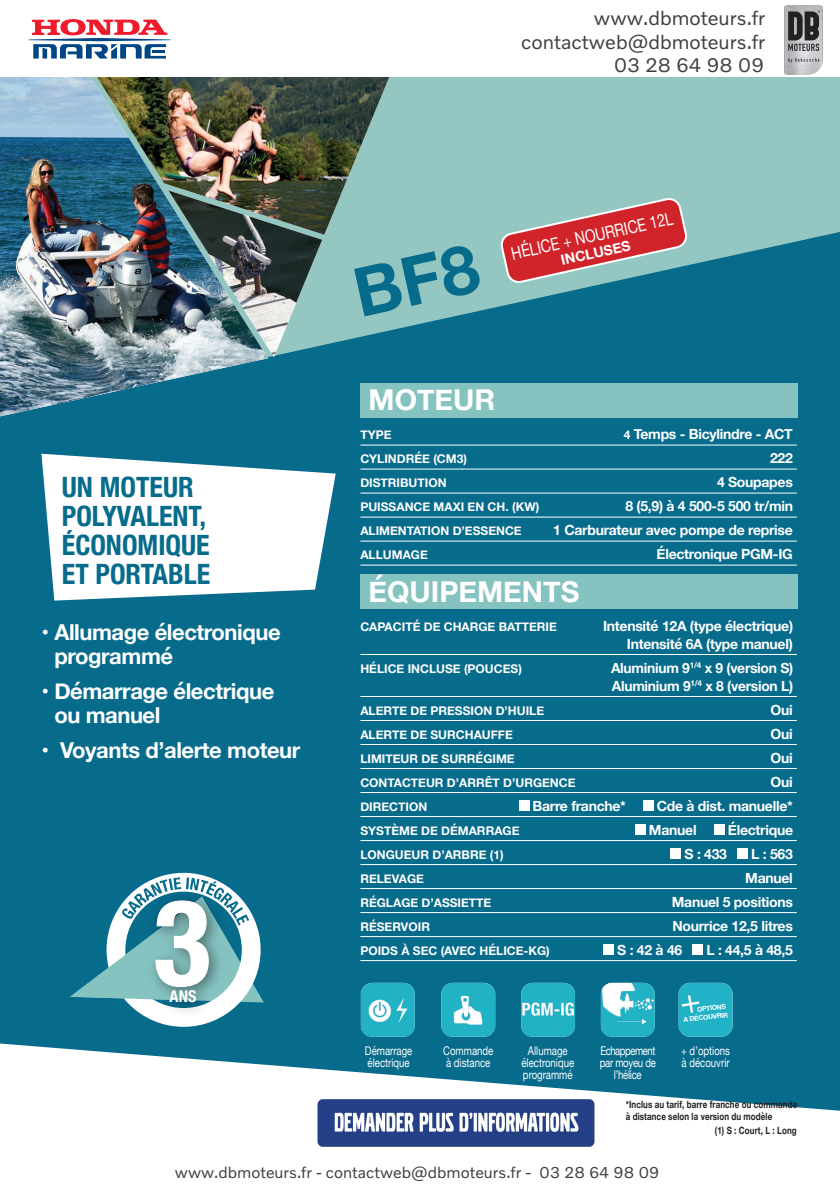
<style>
.page{position:relative;width:840px;height:1191px;background:#fff}
.page>*{position:absolute;margin:0;border:0;box-sizing:border-box;transform-origin:0 0}
.t1{font:700 condensed 118.4px "Helvetica Neue LT Std";color:#fff}
.t2{font:700 28.8px "Helvetica Neue";color:#fff}
.t3{font:700 condensed 28px/29px "Helvetica Neue";color:#076b8c}
.SURTITRE_2{font:700 22px/24px "Helvetica Neue";letter-spacing:-.02em;color:#fff}
.t4{font:20px/23.4px "Volvo Novum";color:#404040;text-align:right}
.t5{font:17.6px "Helvetica Neue";color:#fff;scale:.8 1}
.t6{font:700 condensed 16.2px "Helvetica Neue LT Std";color:#fff}
.t7{font:16px "Volvo Novum";color:#404040}
.t8{font:700 14px/18px "Helvetica Neue";letter-spacing:-.02em;color:#fff;text-align:right}
.t9{font:700 12px "Helvetica Neue";color:#fff}
.t10{font:12px/12px "Helvetica Neue";color:#fff;scale:.8 1}
.t11{font:12px/12px "Helvetica Neue";letter-spacing:-.03em;color:#fff;text-align:center;scale:.8 1}
.Style_de_paragraphe{font:700 10px/12px "Helvetica Neue";letter-spacing:.01em;color:#231f20;scale:.8 1}
.t12{font:700 6.8px "Helvetica Neue";color:#fff}
.s1{font-size:12px}
</style>
<div class="page">
<div style="left:0;top:421px;width:839px;height:690px;background:#076b8c"></div>
<svg style="left:0;top:77px;width:839px;height:344px;background:#569eaa"></svg>
<img style="left:139px;top:872px;width:93px;height:161px">
<svg style="left:70px;top:873px;width:194px;height:153px"></svg>
<img style="left:155px;top:974px;width:62px;height:52px">
<div style="left:360px;top:383px;width:437px;height:34px;background:#85c3c1"></div>
<div style="left:360px;top:574px;width:437px;height:34px;background:#85c3c1"></div>
<hr style="left:360px;top:654px;width:436px;height:1px;background:#fff">
<hr style="left:360px;top:696px;width:436px;height:1px;background:#fff">
<hr style="left:360px;top:720px;width:436px;height:1px;background:#fff">
<hr style="left:360px;top:744px;width:436px;height:1px;background:#fff">
<hr style="left:360px;top:768px;width:436px;height:1px;background:#fff">
<hr style="left:360px;top:792px;width:436px;height:1px;background:#fff">
<hr style="left:360px;top:816px;width:436px;height:1px;background:#fff">
<hr style="left:360px;top:840px;width:436px;height:1px;background:#fff">
<hr style="left:360px;top:864px;width:436px;height:1px;background:#fff">
<hr style="left:360px;top:888px;width:436px;height:1px;background:#fff">
<hr style="left:360px;top:912px;width:436px;height:1px;background:#fff">
<hr style="left:360px;top:936px;width:436px;height:1px;background:#fff">
<hr style="left:360px;top:960px;width:436px;height:1px;background:#fff">
<div style="left:518px;top:800px;width:11px;height:10px;background:#fff"></div>
<div style="left:643px;top:800px;width:10px;height:10px;background:#fff"></div>
<div style="left:635px;top:824px;width:10px;height:10px;background:#fff"></div>
<div style="left:714px;top:824px;width:10px;height:10px;background:#fff"></div>
<div style="left:670px;top:848px;width:10px;height:10px;background:#fff"></div>
<div style="left:737px;top:848px;width:10px;height:10px;background:#fff"></div>
<div style="left:603px;top:944px;width:10px;height:10px;background:#fff"></div>
<div style="left:692px;top:944px;width:10px;height:10px;background:#fff"></div>
<hr style="left:360px;top:445px;width:436px;height:1px;background:#fff">
<hr style="left:360px;top:469px;width:436px;height:1px;background:#fff">
<hr style="left:360px;top:493px;width:436px;height:1px;background:#fff">
<hr style="left:360px;top:517px;width:436px;height:1px;background:#fff">
<hr style="left:360px;top:541px;width:436px;height:1px;background:#fff">
<hr style="left:360px;top:565px;width:436px;height:1px;background:#fff">
<img style="left:0;top:77px;width:268px;height:339px">
<img style="left:168px;top:235px;width:154px;height:122px">
<img style="left:92px;top:77px;width:307px;height:158px">
<svg style="left:500px;top:198px;width:186px;height:85px;background:#b46e72"></svg>
<img style="left:360px;top:982px;width:54px;height:54px">
<img style="left:441px;top:982px;width:54px;height:54px">
<img style="left:521px;top:982px;width:53px;height:54px">
<img style="left:600px;top:982px;width:54px;height:54px">
<svg style="left:678px;top:982px;width:54px;height:54px;background:#26b0c5"></svg>
<svg style="left:41px;top:454px;width:294px;height:146px"></svg>
<svg style="left:29px;top:19px;width:142px;height:40px"></svg>
<img style="left:784px;top:5px;width:39px;height:70px">
<img style="left:312px;top:1093px;width:286px;height:54px">
<div style="left:354px;top:243px;width:128px;height:73px;background:#94c6c2"></div>
<h3 class="t4" style="left:520px;top:6px;width:245px">www.dbmoteurs.fr contactweb@dbmoteurs.fr<br>03 28 64 98 09</h3>
<p class="t3" style="left:62px;top:471px;width:150px">UN MOTEUR<br>POLYVALENT,<br>ÉCONOMIQUE<br>ET PORTABLE</p>
<p class="SURTITRE_2" style="left:54px;top:620px;width:228px;text-indent:-13px">• Allumage électronique programmé</p>
<p class="SURTITRE_2" style="left:54px;top:679px;width:221px;text-indent:-13px">• Démarrage électrique ou manuel</p>
<p class="SURTITRE_2" style="left:41px;top:739px;width:260px">• Voyants d’alerte moteur</p>
<h1 class="t1" style="left:154px;top:871px;width:58px">3</h1>
<p class="t6" style="left:169px;top:986px;width:28px">ANS</p>
<p class="t5" style="left:508px;top:242px;width:208px;rotate:-13deg">HÉLICE + NOURRICE 12L</p>
<p class="t8" style="left:559px;top:252px;width:72px;rotate:-13deg">INCLUSES</p>
<p class="t2" style="left:368px;top:377px;width:128px">MOTEUR</p>
<p class="t9" style="left:360px;top:425px;width:33px">TYPE</p>
<p class="t8" style="left:623px;top:426px;width:170px"><span class="s1">4</span> Temps - Bicylindre - ACT</p>
<p class="t9" style="left:360px;top:449px;width:108px">CYLINDRÉE (CM3)</p>
<p class="t8" style="left:769px;top:450px;width:24px">222</p>
<p class="t9" style="left:360px;top:473px;width:88px">DISTRIBUTION</p>
<p class="t8" style="left:716px;top:474px;width:77px">4 Soupapes</p>
<p class="t9" style="left:360px;top:497px;width:180px">PUISSANCE MAXI EN CH. (KW)</p>
<p class="t8" style="left:625px;top:498px;width:169px">8 (5,9) à 4 500-5 500 tr/min</p>
<p class="t9" style="left:360px;top:521px;width:163px">ALIMENTATION D’ESSENCE</p>
<p class="t8" style="left:553px;top:522px;width:241px">1 Carburateur avec pompe de reprise</p>
<p class="t9" style="left:360px;top:545px;width:69px">ALLUMAGE</p>
<p class="t8" style="left:656px;top:546px;width:138px">Électronique PGM-IG</p>
<p class="t2" style="left:368px;top:569px;width:212px">ÉQUIPEMENTS</p>
<p class="t9" style="left:360px;top:617px;width:198px">CAPACITÉ DE CHARGE BATTERIE</p>
<p class="t8" style="left:602px;top:617px;width:191px">Intensité 12A (type électrique)<br>Intensité 6A (type manuel)</p>
<p class="t9" style="left:360px;top:659px;width:163px">HÉLICE INCLUSE (POUCES)</p>
<p class="t8" style="left:610px;top:659px;width:183px;text-align:left">Aluminium 9<sup>1/4</sup> x 9 (version S)<br>Aluminium 9<sup>1/4</sup> x 8 (version L)</p>
<p class="t9" style="left:360px;top:701px;width:185px">ALERTE DE PRESSION D’HUILE</p>
<p class="t8" style="left:770px;top:701px;width:24px">Oui</p>
<p class="t9" style="left:360px;top:725px;width:154px">ALERTE DE SURCHAUFFE</p>
<p class="t8" style="left:770px;top:725px;width:24px">Oui</p>
<p class="t9" style="left:360px;top:749px;width:156px">LIMITEUR DE SURRÉGIME</p>
<p class="t8" style="left:770px;top:749px;width:24px">Oui</p>
<p class="t9" style="left:360px;top:773px;width:216px">CONTACTEUR D’ARRÊT D’URGENCE</p>
<p class="t8" style="left:770px;top:773px;width:24px">Oui</p>
<p class="t9" style="left:360px;top:797px;width:68px">DIRECTION</p>
<p class="t8" style="left:532px;top:797px;width:95px">Barre franche*</p>
<p class="t8" style="left:656px;top:797px;width:137px">Cde à dist. manuelle*</p>
<p class="t9" style="left:360px;top:821px;width:160px">SYSTÈME DE DÉMARRAGE</p>
<p class="t8" style="left:648px;top:821px;width:49px">Manuel</p>
<p class="t8" style="left:727px;top:821px;width:67px">Électrique</p>
<p class="t9" style="left:360px;top:845px;width:145px">LONGUEUR D’ARBRE (1)</p>
<p class="t8" style="left:684px;top:845px;width:44px">S : 433</p>
<p class="t8" style="left:750px;top:845px;width:43px">L : 563</p>
<p class="t9" style="left:360px;top:869px;width:65px">RELEVAGE</p>
<p class="t8" style="left:744px;top:869px;width:49px">Manuel</p>
<p class="t9" style="left:360px;top:893px;width:132px">RÉGLAGE D’ASSIETTE</p>
<p class="t8" style="left:671px;top:893px;width:122px">Manuel 5 positions</p>
<p class="t9" style="left:360px;top:917px;width:71px">RÉSERVOIR</p>
<p class="t8" style="left:672px;top:917px;width:122px">Nourrice 12,5 litres</p>
<p class="t9" style="left:360px;top:941px;width:191px">POIDS À SEC (AVEC HÉLICE-KG)</p>
<p class="t8" style="left:617px;top:941px;width:66px">S : 42 à 46</p>
<p class="t8" style="left:706px;top:941px;width:88px">L : 44,5 à 48,5</p>
<p class="t12" style="left:696px;top:1003px;width:30px;rotate:-7deg">OPTIONS</p>
<p class="t12" style="left:682px;top:1013px;width:46px;rotate:-6deg">A DÉCOUVRIR</p>
<p class="t10" style="left:365px;top:1045px;width:61px">Démarrage électrique</p>
<p class="t10" style="left:443px;top:1045px;width:64px">Commande à distance</p>
<p class="t10" style="left:521px;top:1045px;width:68px;text-align:center">Allumage électronique programmé</p>
<p class="t10" style="left:680px;top:1045px;width:62px">+ d’options à découvrir</p>
<p class="t11" style="left:599px;top:1045px;width:72px">Echappement par moyeu de l’hélice</p>
<p class="Style_de_paragraphe" style="left:625px;top:1099px;width:216px">*Inclus au tarif, barre franche ou commande à distance selon la version du modèle</p>
<p class="Style_de_paragraphe" style="left:714px;top:1124px;width:104px">(1) S : Court, L : Long</p>
<p class="t7" style="left:175px;top:1162px;width:486px">www.dbmoteurs.fr - contactweb@dbmoteurs.fr - 03 28 64 98 09</p>
</div>
